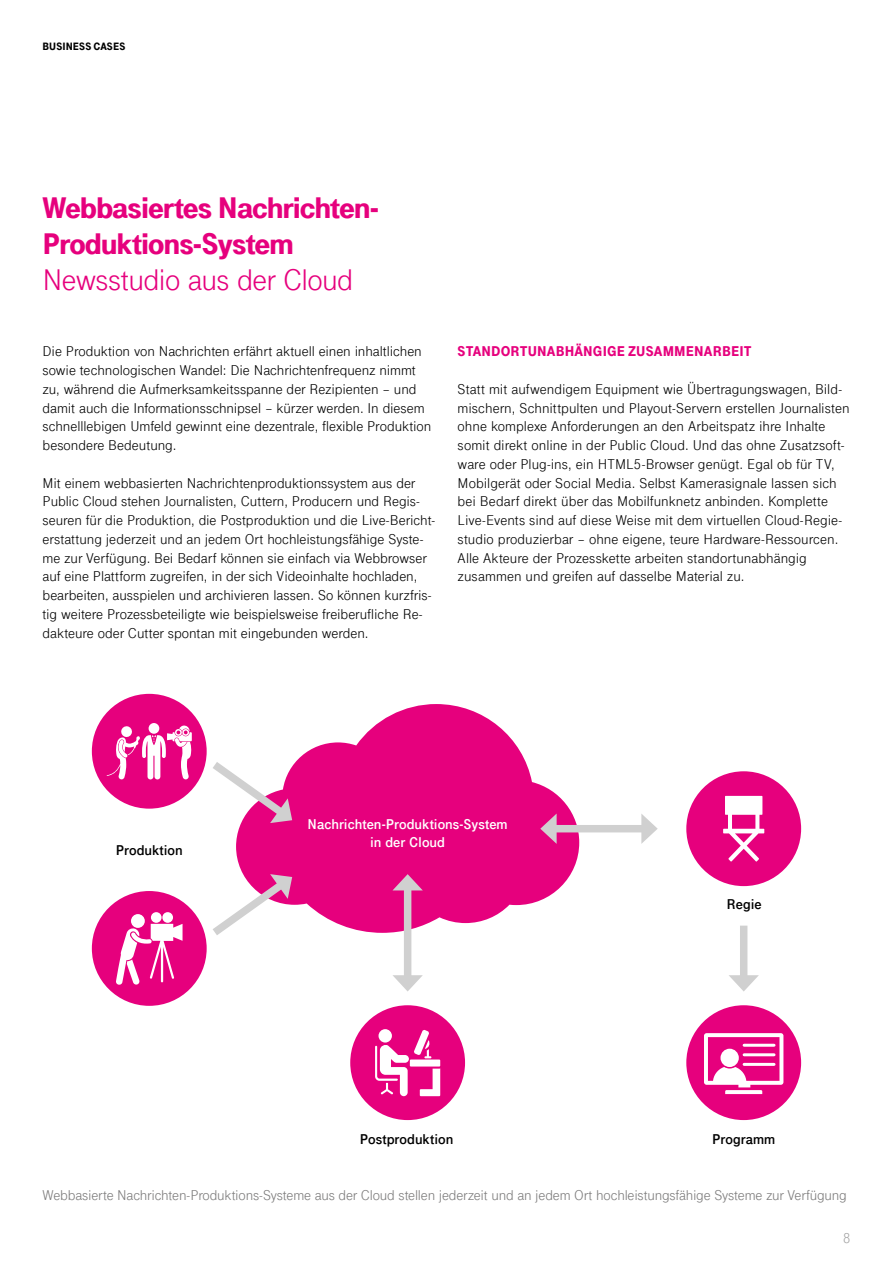
<style>
.page{position:relative;width:893px;height:1263px;background:#fff}
.page>*{position:absolute;margin:0;border:0;box-sizing:border-box;transform-origin:0 0}
.t1{font:900 31.5px/36px "Tele Grotesk Next";letter-spacing:-.02em;color:#e6007d}
.t2{font:31.5px "Tele Grotesk Next";letter-spacing:-.025em;color:#e6007d}
.t3{font:15px/18.8px "Tele Grotesk Next";color:#000}
.t4{font:15px "Tele Grotesk Next";letter-spacing:-.015em;color:#7c7b7b}
.t5{font:700 15px/18.8px "Tele Grotesk Next";color:#fff;text-align:center}
.t6{font:700 15px "Tele Grotesk Next";letter-spacing:.005em;color:#000}
.t7{font:900 15px "Tele Grotesk Next";letter-spacing:.005em;color:#e6007d}
.t8{font:15px "Tele Grotesk Next";color:#a3a3a3}
.t9{font:900 11.25px "Tele Grotesk Next";letter-spacing:.005em;color:#000}
</style>
<div class="page">
<svg style="left:236px;top:704px;width:343px;height:229px;fill:#e6007d"></svg>
<div style="left:350px;top:1005px;width:115px;height:115px;background:#e6007d;border-radius:50%"></div>
<svg style="left:375px;top:1030px;width:65px;height:66px"></svg>
<div style="left:404px;top:884px;width:7px;height:97px;background:#d0d0d0"></div>
<svg style="left:393px;top:975px;width:30px;height:16px"></svg>
<svg style="left:392px;top:874px;width:31px;height:16px"></svg>
<div style="left:92px;top:891px;width:115px;height:115px;background:#e6007d;border-radius:50%"></div>
<div style="left:151px;top:912px;width:11px;height:11px;background:#fff;border-radius:50%"></div>
<div style="left:162px;top:912px;width:11px;height:11px;background:#fff;border-radius:50%"></div>
<div style="left:131px;top:914px;width:14px;height:14px;background:#fff;border-radius:50%"></div>
<svg style="left:116px;top:924px;width:67px;height:61px"></svg>
<div style="left:686px;top:771px;width:115px;height:115px;background:#e6007d;border-radius:50%"></div>
<svg style="left:723px;top:796px;width:41px;height:66px"></svg>
<svg style="left:204px;top:872px;width:91px;height:71px"></svg>
<svg style="left:206px;top:754px;width:89px;height:71px"></svg>
<div style="left:550px;top:825px;width:98px;height:7px;background:#d0d0d0"></div>
<svg style="left:540px;top:813px;width:17px;height:31px"></svg>
<svg style="left:641px;top:814px;width:17px;height:30px"></svg>
<div style="left:740px;top:926px;width:7px;height:55px;background:#d0d0d0"></div>
<svg style="left:729px;top:975px;width:30px;height:16px"></svg>
<div style="left:92px;top:694px;width:115px;height:115px;background:#e6007d;border-radius:50%"></div>
<div style="left:149px;top:723px;width:10px;height:11px;background:#fff;border-radius:50%"></div>
<svg style="left:107px;top:725px;width:85px;height:54px"></svg>
<div style="left:686px;top:1005px;width:115px;height:115px;background:#e6007d;border-radius:50%"></div>
<svg style="left:704px;top:1033px;width:79px;height:61px"></svg>
<hr style="left:744px;top:1044px;width:30px;height:3px;background:#fff">
<hr style="left:744px;top:1053px;width:30px;height:3px;background:#fff">
<hr style="left:744px;top:1063px;width:30px;height:3px;background:#fff">
<p class="t9" style="left:43px;top:40px;width:84px">BUSINESS CASES</p>
<h1 class="t1" style="left:43px;top:190px;width:337px">Webbasiertes Nachrichten-<br>Produktions-System</h1>
<h1 class="t2" style="left:43px;top:262px;width:312px">Newsstudio aus der Cloud</h1>
<p class="t3" style="left:43px;top:342px;width:390px">Die Produktion von Nachrichten erfährt aktuell einen inhaltlichen sowie technologischen Wandel: Die Nachrichtenfrequenz nimmt zu, während die Aufmerksamkeitsspanne der Rezipienten – und damit auch die Informationsschnipsel – kürzer werden. In diesem schnelllebigen Umfeld gewinnt eine dezentrale, flexible Produktion besondere Bedeutung.</p>
<p class="t3" style="left:43px;top:473px;width:394px">Mit einem webbasierten Nachrichtenproduktionssystem aus der Public Cloud stehen Journalisten, Cuttern, Producern und Regis&shy;seuren für die Produktion, die Postproduktion und die Live-Bericht&shy;erstattung jederzeit und an jedem Ort hochleistungsfähige Syste&shy;me zur Verfügung. Bei Bedarf können sie einfach via Webbrowser auf eine Plattform zugreifen, in der sich Videoinhalte hochladen, bearbeiten, ausspielen und archivieren lassen. So können kurzfris&shy;tig weitere Prozessbeteiligte wie beispielsweise freiberufliche Re&shy;dakteure oder Cutter spontan mit eingebunden werden.</p>
<p class="t7" style="left:458px;top:343px;width:295px">STANDORTUNABHÄNGIGE ZUSAMMENARBEIT</p>
<p class="t3" style="left:458px;top:380px;width:393px">Statt mit aufwendigem Equipment wie Übertragungswagen, Bild&shy;mischern, Schnittpulten und Playout-Servern erstellen Journalisten ohne komplexe Anforderungen an den Arbeitspatz ihre Inhalte somit direkt online in der Public Cloud. Und das ohne Zusatzsoft&shy;ware oder Plug-ins, ein HTML5-Browser genügt. Egal ob für TV, Mobilgerät oder Social Media. Selbst Kamerasignale lassen sich bei Bedarf direkt über das Mobilfunknetz anbinden. Komplette Live-Events sind auf diese Weise mit dem virtuellen Cloud-Regie&shy;studio produzierbar – ohne eigene, teure Hardware-Ressourcen.<br>Alle Akteure der Prozesskette arbeiten standortunabhängig zusammen und greifen auf dasselbe Material zu.</p>
<p class="t6" style="left:116px;top:841px;width:69px">Produktion</p>
<p class="t5" style="left:308px;top:814px;width:202px">Nachrichten-Produktions-System in der Cloud</p>
<p class="t6" style="left:360px;top:1130px;width:95px">Postproduktion</p>
<p class="t6" style="left:727px;top:896px;width:37px">Regie</p>
<p class="t6" style="left:712px;top:1130px;width:65px">Programm</p>
<p class="t4" style="left:43px;top:1187px;width:806px">Webbasierte Nachrichten-Produktions-Systeme aus der Cloud stellen jederzeit und an jedem Ort hochleistungsfähige Systeme zur Verfügung</p>
<p class="t8" style="left:843px;top:1229px;width:9px">8</p>
</div>
